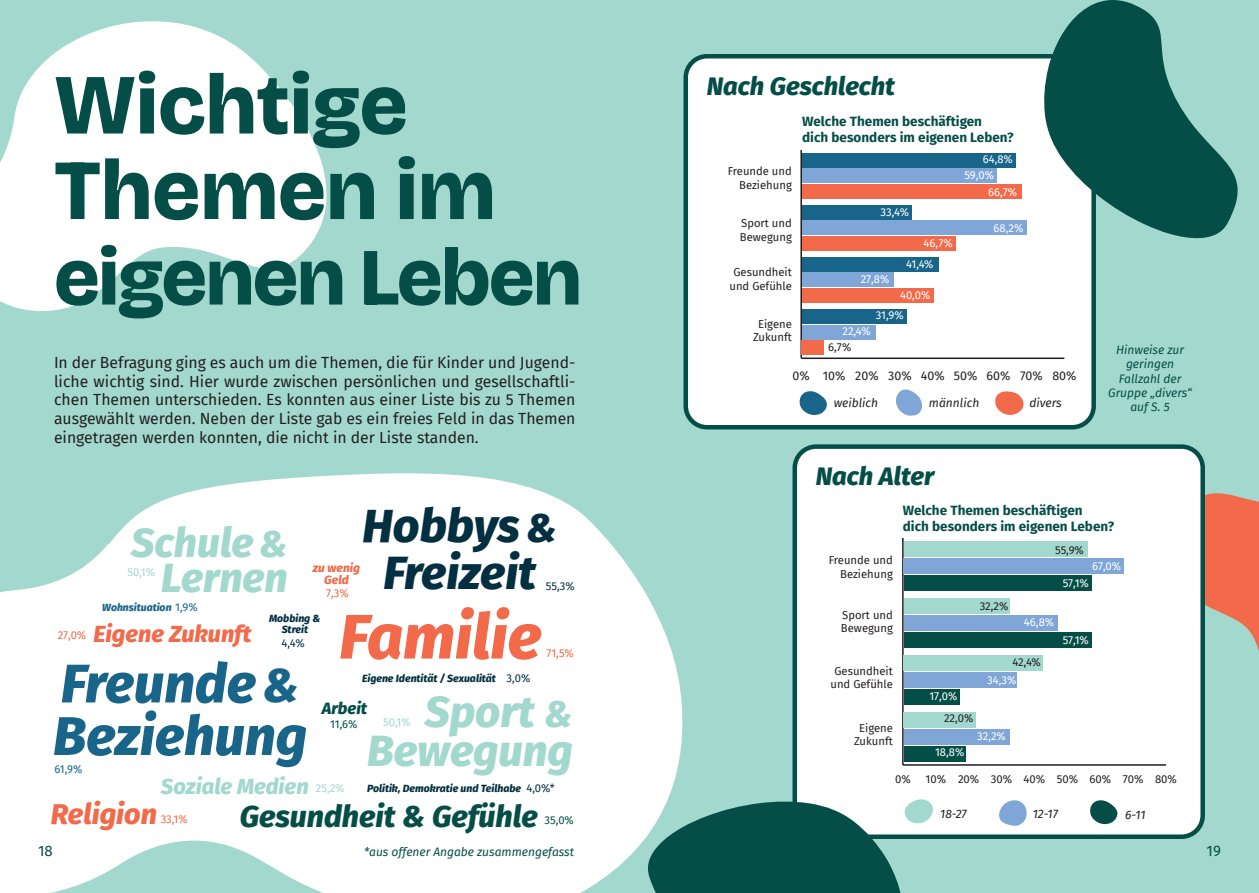
<style>
.page{position:relative;width:1259px;height:893px;background:#a2d8cd}
.page>*{position:absolute;margin:0;border:0;box-sizing:border-box;transform-origin:0 0}
.t1{font:800 85.5px/85.5px "Bricolage Grotesque 96 pt";color:#054e47}
.t2{font:800 81px "Bricolage Grotesque 96 pt";letter-spacing:-.02em;color:#054e47}
.t3{font:italic 800 62.7px "Fira Sans";color:#f26a4a}
.t4{font:italic 800 54.3px/52.5px "Fira Sans";color:#186589}
.t5{font:italic 800 46.8px/46.5px "Fira Sans";color:#033041;text-align:center}
.t6{font:italic 800 43.8px/39px "Fira Sans";color:#a2d8cd;text-align:right}
.t7{font:italic 800 41.1px/34.5px "Fira Sans";color:#a2d8cd;text-align:right}
.t8{font:italic 800 30.45px "Fira Sans";color:#054e47}
.t9{font:italic 800 28.8px "Fira Sans";color:#f26a4a}
.t10{font:italic 800 25.5px "Fira Sans";color:#054e47}
.t11{font:italic 800 23.55px "Fira Sans";color:#f26a4a}
.t12{font:italic 800 21.9px "Fira Sans";color:#a2d8cd}
.t13{font:italic 800 16.5px "Fira Sans";color:#054e47}
.t14{font:15.75px/18.9px "Fira Sans";color:#231f20;text-align:justify}
.t15{font:15px "Fira Sans";color:#054e47}
.t16{font:700 13.5px/16.2px "Fira Sans";color:#054e47}
.t17{font:12.45px "Fira Sans";color:#231f20}
.t18{font:italic 12px/14.4px "Fira Sans";color:#054e47;text-align:center}
.t19{font:italic 12px "Fira Sans";color:#231f20}
.t20{font:italic 800 12px/12px "Fira Sans";color:#f26a4a;text-align:center}
.t21{font:11.25px/13.5px "Fira Sans";color:#231f20;text-align:center}
.t22{font:11.25px/15.3px "Fira Sans";color:#fff}
.t23{font:11.25px "Fira Sans";color:#f26a4a}
.t24{font:11.25px "Fira Sans";color:#033041}
.t25{font:11.25px "Fira Sans";color:#a2d8cd}
.t26{font:11.25px "Fira Sans";color:#054e47}
.t27{font:11.25px "Fira Sans";color:#186589}
.t28{font:italic 800 10.5px/10.5px "Fira Sans";color:#033041;text-align:center}
.t29{font:italic 800 10.5px "Fira Sans";color:#186589}
.s1{font-size:37.5px}
.s2{font-size:40.5px}
.s3{font-weight:400;font-style:normal;font-size:11.25px}
.s4{font-size:48px}
</style>
<div class="page">
<svg style="left:1205px;top:493px;width:54px;height:158px"></svg>
<div style="left:0;top:567px;width:683px;height:326px;background:#fff"></div>
<svg style="left:83px;top:473px;width:546px;height:94px;fill:#fff"></svg>
<svg style="left:0;top:21px;width:327px;height:290px;fill:#fff"></svg>
<div style="left:795px;top:447px;width:407px;height:390px;background:#fff;border-radius:21px"></div>
<div style="left:792px;top:444px;width:413px;height:395px;border:4px solid #054e47;border-radius:21px"></div>
<div style="left:686px;top:56px;width:407px;height:371px;background:#fff;border-radius:21px"></div>
<div style="left:683px;top:54px;width:413px;height:375px;border:4px solid #054e47;border-radius:21px"></div>
<hr style="left:801px;top:357px;width:263px;height:2px;background:#231f20">
<hr style="left:800px;top:150px;width:2px;height:208px;background:#231f20">
<div style="left:802px;top:185px;width:219px;height:14px;background:#f26a4a"></div>
<div style="left:802px;top:237px;width:153px;height:14px;background:#f26a4a"></div>
<div style="left:802px;top:289px;width:131px;height:14px;background:#f26a4a"></div>
<div style="left:802px;top:341px;width:22px;height:14px;background:#f26a4a"></div>
<div style="left:802px;top:169px;width:194px;height:14px;background:#7fa6d7"></div>
<div style="left:802px;top:221px;width:224px;height:14px;background:#7fa6d7"></div>
<div style="left:802px;top:273px;width:91px;height:14px;background:#7fa6d7"></div>
<div style="left:802px;top:325px;width:73px;height:14px;background:#7fa6d7"></div>
<div style="left:802px;top:153px;width:213px;height:14px;background:#186589"></div>
<div style="left:802px;top:205px;width:110px;height:14px;background:#186589"></div>
<div style="left:802px;top:257px;width:136px;height:14px;background:#186589"></div>
<div style="left:802px;top:309px;width:105px;height:14px;background:#186589"></div>
<hr style="left:903px;top:764px;width:263px;height:2px;background:#231f20">
<hr style="left:902px;top:538px;width:1px;height:227px;background:#231f20">
<div style="left:903px;top:576px;width:188px;height:15px;background:#054e47"></div>
<div style="left:903px;top:632px;width:188px;height:16px;background:#054e47"></div>
<div style="left:903px;top:689px;width:56px;height:15px;background:#054e47"></div>
<div style="left:903px;top:746px;width:62px;height:15px;background:#054e47"></div>
<div style="left:903px;top:559px;width:221px;height:15px;background:#7fa6d7"></div>
<div style="left:903px;top:615px;width:154px;height:16px;background:#7fa6d7"></div>
<div style="left:903px;top:672px;width:113px;height:15px;background:#7fa6d7"></div>
<div style="left:903px;top:729px;width:106px;height:15px;background:#7fa6d7"></div>
<div style="left:903px;top:542px;width:184px;height:15px;background:#a2d8cd"></div>
<div style="left:903px;top:598px;width:106px;height:16px;background:#a2d8cd"></div>
<div style="left:903px;top:655px;width:140px;height:15px;background:#a2d8cd"></div>
<div style="left:903px;top:712px;width:73px;height:15px;background:#a2d8cd"></div>
<svg style="left:1043px;top:0;width:195px;height:238px;fill:#054e47"></svg>
<svg style="left:896px;top:389px;width:26px;height:27px"></svg>
<svg style="left:995px;top:391px;width:28px;height:24px"></svg>
<svg style="left:799px;top:391px;width:28px;height:24px"></svg>
<svg style="left:647px;top:799px;width:286px;height:94px"></svg>
<svg style="left:999px;top:800px;width:27px;height:26px"></svg>
<svg style="left:1090px;top:800px;width:27px;height:24px"></svg>
<h1 class="t1" style="left:54px;top:60px;width:443px">Wichtige<br>Themen im</h1>
<h2 class="t2" style="left:54px;top:219px;width:529px">eigenen Leben</h2>
<p class="t14" style="left:54px;top:352px;width:523px">In der Befragung ging es auch um die Themen, die für Kinder und Jugend&shy;liche wichtig sind. Hier wurde zwischen persönlichen und gesellschaftli&shy;chen Themen unterschieden. Es konnten aus einer Liste bis zu 5 Themen ausgewählt werden. Neben der Liste gab es ein freies Feld in das Themen eingetragen werden konnten, die nicht in der Liste standen.</p>
<h3 class="t7" style="left:131px;top:522px;width:158px">Schule<span class="s1">&amp;<br></span>Lernen</h3>
<p class="t25" style="left:127px;top:564px;width:29px">50,1%</p>
<h3 class="t5" style="left:362px;top:499px;width:196px">Hobbys <span class="s2">&amp;<br></span>Freizeit</h3>
<p class="t20" style="left:313px;top:561px;width:49px">zu wenig<br>Geld</p>
<p class="t24" style="left:546px;top:577px;width:30px">55,3%</p>
<p class="t23" style="left:326px;top:585px;width:24px">7,3%</p>
<p class="t29" style="left:102px;top:598px;width:97px">Wohnsituation <span class="s3">1,9%</span></p>
<h3 class="t3" style="left:339px;top:582px;width:204px">Familie</h3>
<p class="t28" style="left:269px;top:613px;width:53px">Mobbing &amp;<br>Streit</p>
<h3 class="t11" style="left:93px;top:613px;width:160px">Eigene Zukunft</h3>
<p class="t23" style="left:58px;top:626px;width:30px">27,0%</p>
<p class="t24" style="left:282px;top:634px;width:25px">4,4%</p>
<p class="t23" style="left:546px;top:644px;width:29px">71,5%</p>
<h3 class="t4" style="left:53px;top:653px;width:255px">Freunde<span class="s4">&amp;<br></span>Beziehung</h3>
<h3 class="t12" style="left:161px;top:768px;width:149px">Soziale Medien</h3>
<p class="t28" style="left:362px;top:672px;width:135px">Eigene Identität / Sexualität</p>
<p class="t24" style="left:506px;top:670px;width:25px">3,0%</p>
<h3 class="t6" style="left:367px;top:688px;width:207px">Sport <span class="s1">&amp;<br></span>Bewegung</h3>
<p class="t13" style="left:322px;top:694px;width:47px">Arbeit</p>
<p class="t25" style="left:383px;top:714px;width:29px">50,1%</p>
<p class="t26" style="left:330px;top:715px;width:29px">11,6%</p>
<p class="t27" style="left:54px;top:760px;width:29px">61,9%</p>
<p class="t28" style="left:367px;top:782px;width:155px">Politik, Demokratie und Teilhabe</p>
<p class="t25" style="left:316px;top:779px;width:30px">25,2%</p>
<p class="t24" style="left:526px;top:780px;width:30px">4,0%*</p>
<h3 class="t9" style="left:51px;top:789px;width:108px">Religion</h3>
<p class="t23" style="left:161px;top:811px;width:28px">33,1%</p>
<h3 class="t8" style="left:240px;top:790px;width:299px">Gesundheit &amp; Gefühle</h3>
<p class="t26" style="left:544px;top:812px;width:31px">35,0%</p>
<h3 class="t10" style="left:707px;top:64px;width:190px">Nach Geschlecht</h3>
<p class="t16" style="left:802px;top:112px;width:213px">Welche Themen beschäftigen<br>dich besonders im eigenen Leben?</p>
<p class="t21" style="left:727px;top:164px;width:66px;text-align:right">Freunde und<br>Beziehung</p>
<p class="t22" style="left:964px;top:152px;width:50px;text-indent:18px">64,8%<br>59,0%</p>
<p class="t22" style="left:988px;top:184px;width:31px">66,7%</p>
<p class="t21" style="left:740px;top:216px;width:53px;text-align:left">Sport und<br>Bewegung</p>
<p class="t21" style="left:729px;top:265px;width:64px">Gesundheit und Gefühle</p>
<p class="t21" style="left:753px;top:317px;width:40px">Eigene<br>Zukunft</p>
<p class="t22" style="left:880px;top:204px;width:30px">33,4%</p>
<p class="t22" style="left:923px;top:235px;width:31px">46,7%</p>
<p class="t22" style="left:906px;top:256px;width:29px">41,4%</p>
<p class="t22" style="left:860px;top:271px;width:30px">27,8%</p>
<p class="t22" style="left:876px;top:307px;width:29px">31,9%</p>
<p class="t22" style="left:900px;top:287px;width:32px">40,0%</p>
<p class="t22" style="left:842px;top:323px;width:30px">22,4%</p>
<p class="t21" style="left:828px;top:340px;width:25px">6,7%</p>
<p class="t22" style="left:993px;top:220px;width:31px">68,2%</p>
<p class="t17" style="left:792px;top:366px;width:285px">0% 10% 20% 30% 40% 50% 60% 70% 80%</p>
<p class="t19" style="left:833px;top:394px;width:46px">weiblich</p>
<p class="t19" style="left:929px;top:394px;width:52px">männlich</p>
<p class="t19" style="left:1029px;top:394px;width:34px">divers</p>
<h3 class="t10" style="left:816px;top:454px;width:120px">Nach Alter</h3>
<p class="t18" style="left:1108px;top:342px;width:85px">Hinweise zur geringen<br>Fallzahl der<br>Gruppe „divers“ auf S. 5</p>
<p class="t21" style="left:828px;top:553px;width:66px;text-align:right">Freunde und<br>Beziehung</p>
<p class="t21" style="left:841px;top:608px;width:53px;text-align:left">Sport und<br>Bewegung</p>
<p class="t21" style="left:830px;top:664px;width:64px">Gesundheit und Gefühle</p>
<p class="t21" style="left:854px;top:721px;width:40px">Eigene<br>Zukunft</p>
<p class="t16" style="left:902px;top:501px;width:213px">Welche Themen beschäftigen<br>dich besonders im eigenen Leben?</p>
<p class="t21" style="left:1055px;top:543px;width:30px">55,9%</p>
<p class="t22" style="left:1092px;top:558px;width:30px">67,0%</p>
<p class="t21" style="left:979px;top:599px;width:30px">32,2%</p>
<p class="t22" style="left:1024px;top:614px;width:32px">46,8%</p>
<p class="t21" style="left:1012px;top:655px;width:30px">42,4%</p>
<p class="t22" style="left:929px;top:688px;width:30px">17,0%</p>
<p class="t21" style="left:944px;top:711px;width:31px">22,0%</p>
<p class="t22" style="left:987px;top:672px;width:31px">34,3%</p>
<p class="t22" style="left:935px;top:744px;width:31px">18,8%</p>
<p class="t22" style="left:977px;top:728px;width:30px">32,2%</p>
<p class="t22" style="left:1062px;top:575px;width:28px">57,1%</p>
<p class="t22" style="left:1062px;top:632px;width:28px">57,1%</p>
<p class="t21" style="left:895px;top:771px;width:17px">0%</p>
<p class="t21" style="left:925px;top:771px;width:253px">10% 20% 30% 40% 50% 60% 70% 80%</p>
<p class="t19" style="left:940px;top:805px;width:28px">18-27</p>
<p class="t19" style="left:1032px;top:805px;width:27px">12-17</p>
<p class="t19" style="left:1125px;top:806px;width:22px">6-11</p>
<p class="t15" style="left:38px;top:839px;width:16px">18</p>
<p class="t15" style="left:1206px;top:839px;width:16px">19</p>
<p class="t18" style="left:364px;top:844px;width:211px">*aus offener Angabe zusammengefasst</p>
</div>
